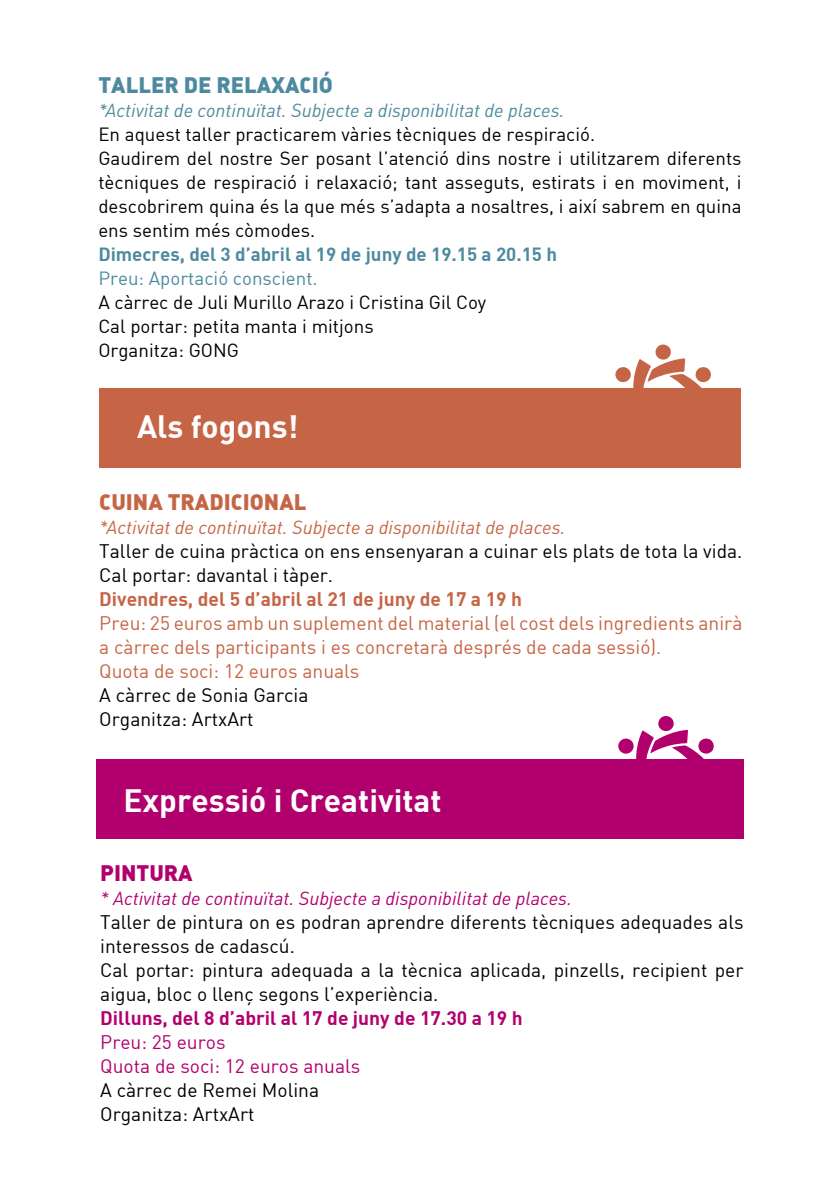
<style>
.page{position:relative;width:840px;height:1191px;background:#fff}
.page>*{position:absolute;margin:0;border:0;box-sizing:border-box;transform-origin:0 0}
.t1{font:31.6px "DIN Bold";color:#fff}
.t2{font:22px "DIN Black Alternate";color:#4d8a9f}
.t3{font:22px "DIN Black Alternate";color:#c66545}
.t4{font:22px "DIN Black Alternate";color:#b1006e}
.t5{font:19.2px/24px "DIN";color:#000}
.t6{font:19.2px/24px "DIN";color:#c66545}
.t7{font:19.2px "DIN Bold";color:#b1006e}
.t8{font:19.2px "DIN Bold";color:#c66545}
.t9{font:19.2px/24px "DIN";color:#b1006e}
.t10{font:18.8px/24px "DIN";color:#000}
.t11{font:italic 18.8px "DIN";color:#c66545}
.t12{font:italic 18.8px "DIN";color:#4d8a9f}
.t13{font:italic 18.8px "DIN";color:#b1006e}
.t14{font:18.8px "DIN Bold";color:#4d8a9f}
.t15{font:18.8px "DIN";color:#4d8a9f}
</style>
<div class="page">
<div style="left:99px;top:388px;width:641px;height:80px;background:#c66545"></div>
<svg style="left:615px;top:344px;width:96px;height:44px"></svg>
<div style="left:96px;top:759px;width:647px;height:79px;background:#b1006e"></div>
<svg style="left:618px;top:716px;width:96px;height:43px"></svg>
<p class="t2" style="left:98px;top:70px;width:236px">TALLER DE RELAXACIÓ</p>
<p class="t12" style="left:98px;top:98px;width:467px">*Activitat de continuïtat. Subjecte a disponibilitat de places.</p>
<p class="t10" style="left:98px;top:122px;width:644px">En aquest taller practicarem vàries tècniques de respiració.<br>Gaudirem del nostre Ser posant l’atenció dins nostre i utilitzarem diferents tècniques de respiració i relaxació; tant asseguts, estirats i en moviment, i descobrirem quina és la que més s’adapta a nosaltres, i així sabrem en quina ens sentim més còmodes.</p>
<p class="t14" style="left:98px;top:242px;width:460px">Dimecres, del 3 d’abril al 19 de juny de 19.15 a 20.15 h</p>
<p class="t15" style="left:98px;top:266px;width:221px">Preu: Aportació conscient.</p>
<p class="t10" style="left:98px;top:290px;width:389px">A càrrec de Juli Murillo Arazo i Cristina Gil Coy<br>Cal portar: petita manta i mitjons<br>Organitza: GONG</p>
<h1 class="t1" style="left:137px;top:406px;width:163px">Als fogons!</h1>
<p class="t3" style="left:99px;top:487px;width:208px">CUINA TRADICIONAL</p>
<p class="t11" style="left:99px;top:515px;width:467px">*Activitat de continuïtat. Subjecte a disponibilitat de places.</p>
<p class="t5" style="left:99px;top:538px;width:644px">Taller de cuina pràctica on ens ensenyaran a cuinar els plats de tota la vida.<br>Cal portar: davantal i tàper.</p>
<p class="t8" style="left:99px;top:586px;width:424px">Divendres, del 5 d’abril al 21 de juny de 17 a 19 h</p>
<p class="t6" style="left:99px;top:610px;width:644px">Preu: 25 euros amb un suplement del material (el cost dels ingredients anirà a càrrec dels participants i es concretarà després de cada sessió).<br>Quota de soci: 12 euros anuals</p>
<p class="t5" style="left:99px;top:682px;width:210px">A càrrec de Sonia Garcia<br>Organitza: ArtxArt</p>
<h1 class="t1" style="left:123px;top:780px;width:319px">Expressió i Creativitat</h1>
<p class="t4" style="left:100px;top:858px;width:94px">PINTURA</p>
<p class="t13" style="left:100px;top:886px;width:473px">* Activitat de continuïtat. Subjecte a disponibilitat de places.</p>
<p class="t5" style="left:100px;top:909px;width:644px">Taller de pintura on es podran aprendre diferents tècniques adequades als interessos de cadascú.<br>Cal portar: pintura adequada a la tècnica aplicada, pinzells, recipient per aigua, bloc o llenç segons l’experiència.</p>
<p class="t7" style="left:100px;top:1005px;width:423px">Dilluns, del 8 d’abril al 17 de juny de 17.30 a 19 h</p>
<p class="t9" style="left:100px;top:1029px;width:261px">Preu: 25 euros<br>Quota de soci: 12 euros anuals</p>
<p class="t5" style="left:100px;top:1077px;width:220px">A càrrec de Remei Molina<br>Organitza: ArtxArt</p>
</div>
